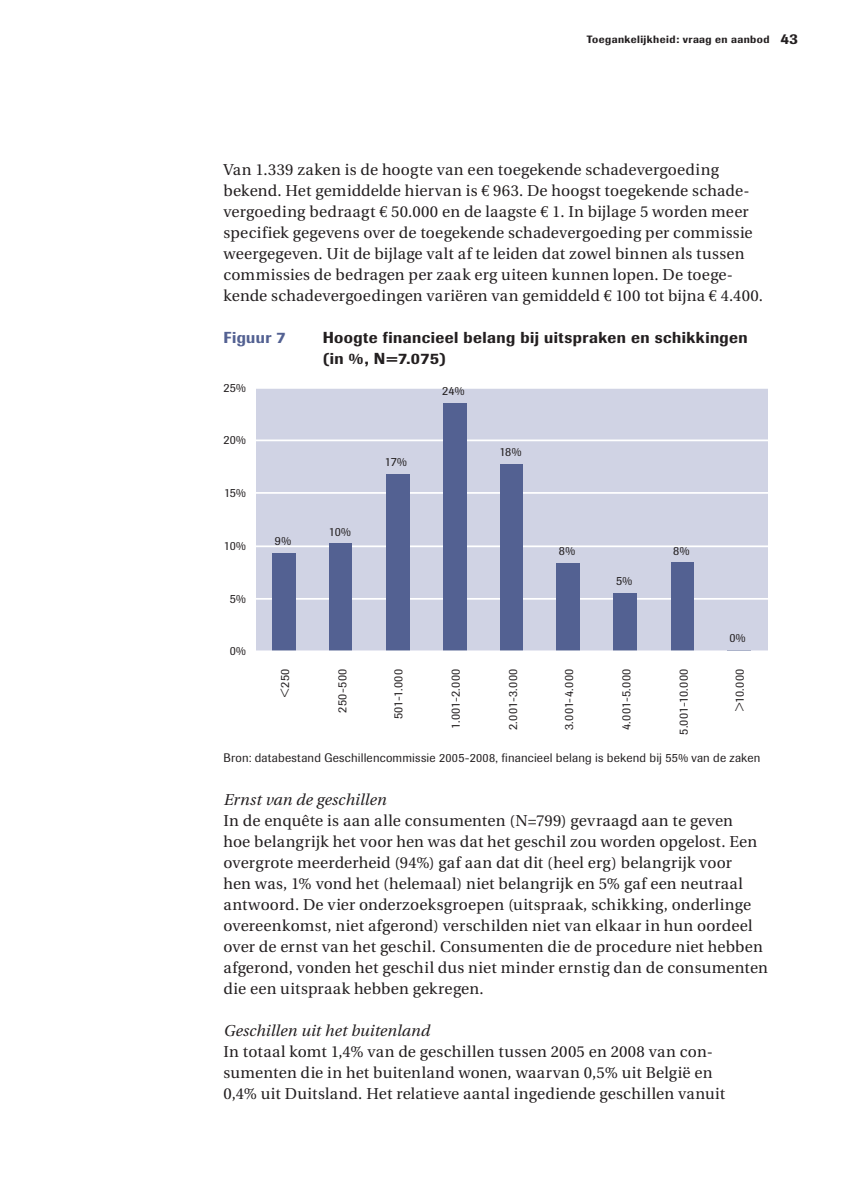
<style>
.page{position:relative;width:844px;height:1191px;background:#fff}
.page>*{position:absolute;margin:0;border:0;box-sizing:border-box;transform-origin:0 0}
.P_H{font:15.75px/21px "Utopia";letter-spacing:.015em;color:#231f20}
.Caption_F{font:500 15.75px/21px "Imago";letter-spacing:.025em;color:#231f20}
.t1{font:italic 15.75px "Utopia";letter-spacing:.005em;color:#231f20}
.Caption_F-2{font:500 15.75px "Imago";letter-spacing:.025em;color:#536192}
.t2{font:12.25px "Supersonic TBSK";letter-spacing:.025em;color:#231f20}
.Source_F{font:12.25px "Supersonic BSK";letter-spacing:.015em;color:#231f20}
.t3{font:500 10.5px "Imago";letter-spacing:.04em;color:#231f20}
.s1{font-size:14.88px}
.s2{font-family:"Euro Serif"}
</style>
<div class="page">
<div style="left:256px;top:388px;width:511px;height:263px;background:#d0d3e4"></div>
<hr style="left:256px;top:598px;width:511px;height:1px;background:#fff">
<hr style="left:256px;top:545px;width:511px;height:2px;background:#fff">
<hr style="left:256px;top:492px;width:511px;height:2px;background:#fff">
<hr style="left:256px;top:439px;width:511px;height:2px;background:#fff">
<hr style="left:256px;top:387px;width:511px;height:2px;background:#fff">
<div style="left:272px;top:552px;width:24px;height:99px;background:#536192"></div>
<div style="left:330px;top:543px;width:22px;height:108px;background:#536192"></div>
<div style="left:386px;top:474px;width:23px;height:177px;background:#536192"></div>
<div style="left:443px;top:403px;width:23px;height:248px;background:#536192"></div>
<div style="left:500px;top:464px;width:22px;height:187px;background:#536192"></div>
<div style="left:556px;top:563px;width:23px;height:88px;background:#536192"></div>
<div style="left:613px;top:593px;width:23px;height:58px;background:#536192"></div>
<div style="left:671px;top:562px;width:22px;height:89px;background:#536192"></div>
<hr style="left:256px;top:650px;width:511px;height:2px;background:#fff">
<p class="t3" style="left:586px;top:33px;width:213px">Toegankelijkheid: vraag en aanbod <span class="s1">43</span></p>
<p class="P_H" style="left:223px;top:159px;width:541px">Van 1.339 zaken is de hoogte van een toegekende schadevergoeding bekend. Het gemiddelde hiervan is <span class="s2">€</span> 963. De hoogst toegekende schade&shy;vergoeding bedraagt <span class="s2">€</span> 50.000 en de laagste <span class="s2">€</span> 1. In bijlage 5 worden meer specifiek gegevens over de toegekende schadevergoeding per commissie weergegeven. Uit de bijlage valt af te leiden dat zowel binnen als tussen commissies de bedragen per zaak erg uiteen kunnen lopen. De toege&shy;kende schadevergoedingen variëren van gemiddeld <span class="s2">€</span> 100 tot bijna <span class="s2">€</span> 4.400.</p>
<p class="Caption_F-2" style="left:223px;top:328px;width:64px">Figuur 7</p>
<p class="Caption_F" style="left:322px;top:327px;width:426px">Hoogte financieel belang bij uitspraken en schikkingen (in %, N=7.075)</p>
<p class="t2" style="left:223px;top:380px;width:24px">25%</p>
<p class="t2" style="left:223px;top:433px;width:24px">20%</p>
<p class="t2" style="left:224px;top:485px;width:23px">15%</p>
<p class="t2" style="left:224px;top:538px;width:24px">10%</p>
<p class="t2" style="left:230px;top:591px;width:18px">5%</p>
<p class="t2" style="left:230px;top:643px;width:18px">0%</p>
<p class="t2" style="left:275px;top:533px;width:18px">9%</p>
<p class="t2" style="left:329px;top:524px;width:24px">10%</p>
<p class="t2" style="left:385px;top:454px;width:23px">17%</p>
<p class="t2" style="left:442px;top:384px;width:24px">24%</p>
<p class="t2" style="left:499px;top:444px;width:23px">18%</p>
<p class="t2" style="left:558px;top:544px;width:18px">8%</p>
<p class="t2" style="left:616px;top:574px;width:18px">5%</p>
<p class="t2" style="left:673px;top:543px;width:18px">8%</p>
<p class="t2" style="left:729px;top:631px;width:18px">0%</p>
<p class="t2" style="left:278px;top:696px;width:29px;rotate:-90deg">&lt;250</p>
<p class="t2" style="left:335px;top:712px;width:45px;rotate:-90deg">250-500</p>
<p class="t2" style="left:391px;top:719px;width:52px;rotate:-90deg">501-1.000</p>
<p class="t2" style="left:448px;top:729px;width:62px;rotate:-90deg">1.001-2.000</p>
<p class="t2" style="left:505px;top:730px;width:63px;rotate:-90deg">2.001-3.000</p>
<p class="t2" style="left:561px;top:730px;width:63px;rotate:-90deg">3.001-4.000</p>
<p class="t2" style="left:619px;top:730px;width:63px;rotate:-90deg">4.001-5.000</p>
<p class="t2" style="left:676px;top:735px;width:68px;rotate:-90deg">5.001-10.000</p>
<p class="t2" style="left:732px;top:711px;width:43px;rotate:-90deg">&gt;10.000</p>
<p class="Source_F" style="left:223px;top:751px;width:538px">Bron: databestand Geschillencommissie 2005-2008, financieel belang is bekend bij 55% van de zaken</p>
<h4 class="t1" style="left:223px;top:791px;width:164px">Ernst van de geschillen</h4>
<p class="P_H" style="left:223px;top:810px;width:546px">In de enquête is aan alle consumenten (N=799) gevraagd aan te geven<br>hoe belangrijk het voor hen was dat het geschil zou worden opgelost. Een overgrote meerderheid (94%) gaf aan dat dit (heel erg) belangrijk voor<br>hen was, 1% vond het (helemaal) niet belangrijk en 5% gaf een neutraal antwoord. De vier onderzoeksgroepen (uitspraak, schikking, onderlinge overeenkomst, niet afgerond) verschilden niet van elkaar in hun oordeel over de ernst van het geschil. Consumenten die de procedure niet hebben afgerond, vonden het geschil dus niet minder ernstig dan de consumenten die een uitspraak hebben gekregen.</p>
<h4 class="t1" style="left:223px;top:1022px;width:208px">Geschillen uit het buitenland</h4>
<p class="P_H" style="left:223px;top:1041px;width:503px">In totaal komt 1,4% van de geschillen tussen 2005 en 2008 van con&shy;sumenten die in het buitenland wonen, waarvan 0,5% uit België en<br>0,4% uit Duitsland. Het relatieve aantal ingediende geschillen vanuit</p>
</div>
